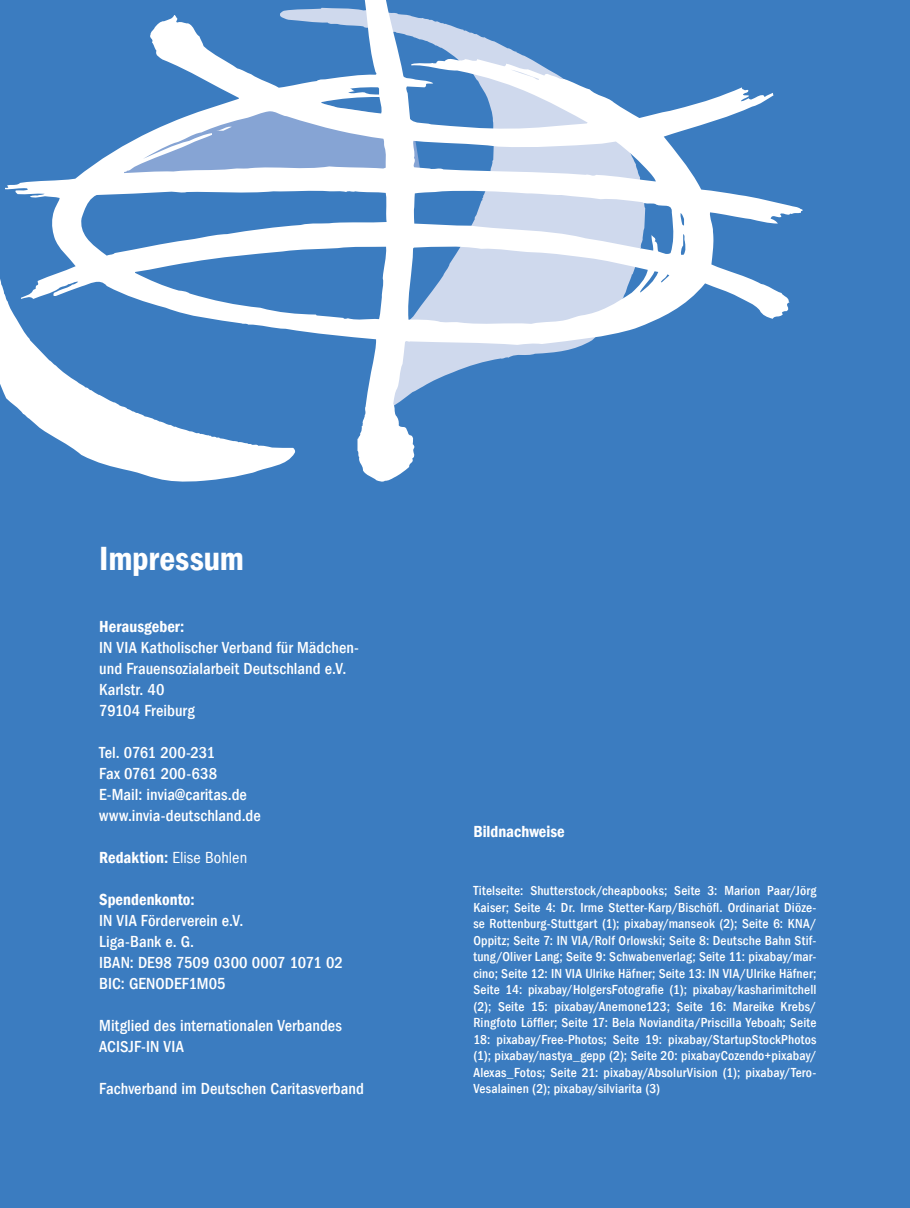
<style>
.page{position:relative;width:910px;height:1208px;background:#3b7cc0}
.page>*{position:absolute;margin:0;border:0;box-sizing:border-box;transform-origin:0 0}
.t1{font:600 condensed 34.5px "Franklin Gothic LT";letter-spacing:-.005em;color:#fff}
.t2{font:500 condensed 16.5px/21px "Franklin Gothic LT";letter-spacing:.005em;color:#fff}
.t3{font:600 condensed 16.5px "Franklin Gothic";color:#fff}
.t4{font:condensed 16.5px "Franklin Gothic LT";color:#fff}
.t5{font:500 condensed 13.5px/16.5px "Franklin Gothic LT";letter-spacing:.01em;color:#fff;text-align:justify}
.s1{font-family:"Franklin Gothic";font-weight:600}
</style>
<div class="page">
<svg style="left:0;top:279px;width:5px;height:117px"></svg>
<svg style="left:5px;top:0;width:798px;height:482px"></svg>
<h1 class="t1" style="left:99px;top:538px;width:146px">Impressum</h1>
<p class="t3" style="left:99px;top:615px;width:87px">Herausgeber:</p>
<p class="t2" style="left:99px;top:637px;width:261px">IN VIA Katholischer Verband für Mädchen&shy;und Frauensozialarbeit Deutschland e.V.<br>Karlstr. 40<br>79104 Freiburg</p>
<p class="t2" style="left:99px;top:742px;width:163px">Tel. 0761 200-231<br>Fax 0761 200-638<br>E-Mail: invia@caritas.de www.invia-deutschland.de</p>
<p class="t4" style="left:99px;top:848px;width:150px"><span class="s1">Redaktion:</span> Elise Bohlen</p>
<p class="t3" style="left:99px;top:888px;width:97px">Spendenkonto:</p>
<p class="t2" style="left:99px;top:910px;width:245px">IN VIA Förderverein e.V.<br>Liga-Bank e. G.<br>IBAN: DE98 7509 0300 0007 1071 02<br>BIC: GENODEF1M05</p>
<p class="t2" style="left:99px;top:1015px;width:244px">Mitglied des internationalen Verbandes<br>ACISJF-IN VIA</p>
<p class="t2" style="left:99px;top:1078px;width:266px">Fachverband im Deutschen Caritasverband</p>
<p class="t3" style="left:473px;top:820px;width:93px">Bildnachweise</p>
<p class="t5" style="left:473px;top:882px;width:345px">Titelseite: Shutterstock/cheapbooks; Seite 3: Marion Paar/Jörg Kaiser; Seite 4: Dr. Irme Stetter-Karp/Bischöfl. Ordinariat Diöze&shy;se Rottenburg-Stuttgart (1); pixabay/manseok (2); Seite 6: KNA/ Oppitz; Seite 7: IN VIA/Rolf Orlowski; Seite 8: Deutsche Bahn Stif&shy;tung/Oliver Lang; Seite 9: Schwabenverlag; Seite 11: pixabay/mar&shy;cino; Seite 12: IN VIA Ulrike Häfner; Seite 13: IN VIA/Ulrike Häfner; Seite 14: pixabay/HolgersFotografie (1); pixabay/kasharimitchell (2); Seite 15: pixabay/Anemone123; Seite 16: Mareike Krebs/ Ringfoto Löffler; Seite 17: Bela Noviandita/Priscilla Yeboah; Seite 18: pixabay/Free-Photos; Seite 19: pixabay/StartupStockPhotos (1); pixabay/nastya_gepp (2); Seite 20: pixabayCozendo+pixabay/ Alexas_Fotos; Seite 21: pixabay/AbsolurVision (1); pixabay/Tero-Vesalainen (2); pixabay/silviarita (3)</p>
</div>
